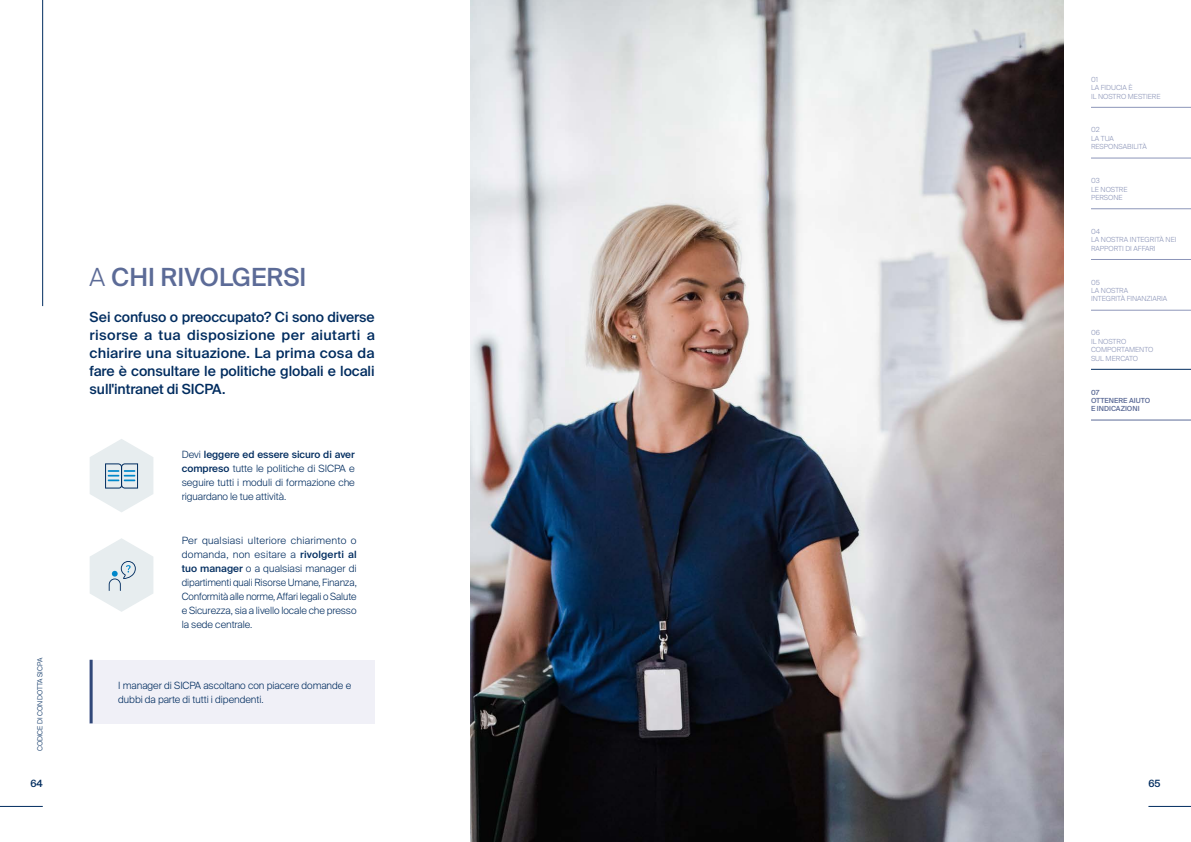
<style>
.page{position:relative;width:1191px;height:842px;background:#fff}
.page>*{position:absolute;margin:0;border:0;box-sizing:border-box;transform-origin:0 0}
.t1{font:500 25px "Suisse Intl";color:#5c6b97}
.t2{font:500 14px/18px "Suisse Intl";letter-spacing:-.005em;color:#002c5f;text-align:justify}
.t3{font:300 10px/14px "Suisse Intl";letter-spacing:-.005em;color:#002c5f;text-align:justify}
.t4{font:500 10px "Suisse Intl";color:#002c5f}
.t5{font:300 7px/8.4px "Suisse Intl";color:#8d96b9}
.t6{font:500 7px/8.4px "Suisse Intl";color:#5c6b97}
.t7{font:300 7px "Suisse Intl";color:#002c5f}
.s1{font-weight:300}
.s2{font-weight:500}
</style>
<div class="page">
<img style="left:470px;top:0;width:593px;height:842px">
<svg style="left:90px;top:439px;width:63px;height:73px"></svg>
<svg style="left:90px;top:538px;width:63px;height:74px"></svg>
<hr style="left:1091px;top:107px;width:100px;height:1px;background:#8d96b9">
<hr style="left:1091px;top:158px;width:100px;height:1px;background:#8d96b9">
<hr style="left:1091px;top:208px;width:100px;height:1px;background:#8d96b9">
<hr style="left:1091px;top:259px;width:100px;height:1px;background:#8d96b9">
<hr style="left:1091px;top:310px;width:100px;height:1px;background:#8d96b9">
<hr style="left:1091px;top:369px;width:100px;height:1px;background:#002c5f">
<hr style="left:1091px;top:420px;width:100px;height:1px;background:#5c6b97">
<div style="left:90px;top:660px;width:285px;height:63px;background:#f0f0f7"></div>
<hr style="left:90px;top:660px;width:3px;height:63px;background:#304779">
<hr style="left:0;top:806px;width:43px;height:1px;background:#002c5f">
<hr style="left:1148px;top:806px;width:43px;height:1px;background:#002c5f">
<hr style="left:42px;top:0;width:1px;height:306px;background:#002c5f">
<h1 class="t1" style="left:90px;top:263px;width:218px"><span class="s1">A</span> CHI RIVOLGERSI</h1>
<h2 class="t2" style="left:90px;top:309px;width:287px">Sei confuso o preoccupato? Ci sono diverse risorse a tua disposizione per aiutarti a chiarire una situazione. La prima cosa da fare è consultare le politiche globali e locali sull'intranet di SICPA.</h2>
<p class="t3" style="left:182px;top:448px;width:175px">Devi <span class="s2">leggere ed essere sicuro di aver compreso</span> tutte le politiche di SICPA e seguire tutti i moduli di formazione che riguardano le tue attività.</p>
<p class="t3" style="left:182px;top:533px;width:176px">Per qualsiasi ulteriore chiarimento o domanda, non esitare a <span class="s2">rivolgerti al tuo manager</span> o a qualsiasi manager di dipartimenti quali Risorse Umane, Finanza, Conformità alle norme, Affari legali o Salute e Sicurezza, sia a livello locale che presso la sede centrale.</p>
<p class="t5" style="left:1091px;top:75px;width:71px">01<br>LA FIDUCIA È<br>IL NOSTRO MESTIERE</p>
<p class="t5" style="left:1091px;top:126px;width:57px">02<br>LA TUA<br>RESPONSABILITÀ</p>
<p class="t5" style="left:1091px;top:177px;width:38px">03<br>LE NOSTRE<br>PERSONE</p>
<p class="t5" style="left:1091px;top:227px;width:87px">04<br>LA NOSTRA INTEGRITÀ NEI<br>RAPPORTI DI AFFARI</p>
<p class="t5" style="left:1091px;top:278px;width:78px">05<br>LA NOSTRA<br>INTEGRITÀ FINANZIARIA</p>
<p class="t5" style="left:1091px;top:329px;width:64px">06<br>IL NOSTRO<br>COMPORTAMENTO<br>SUL MERCATO</p>
<p class="t6" style="left:1091px;top:388px;width:61px">07<br>OTTENERE AIUTO<br>E INDICAZIONI</p>
<p class="t7" style="left:36px;top:751px;width:95px;rotate:-90deg">CODICE DI CONDOTTA SICPA</p>
<p class="t4" style="left:30px;top:778px;width:14px">64</p>
<p class="t4" style="left:1148px;top:778px;width:14px">65</p>
<p class="t3" style="left:118px;top:678px;width:234px">I manager di SICPA ascoltano con piacere domande e dubbi da parte di tutti i dipendenti.</p>
</div>
